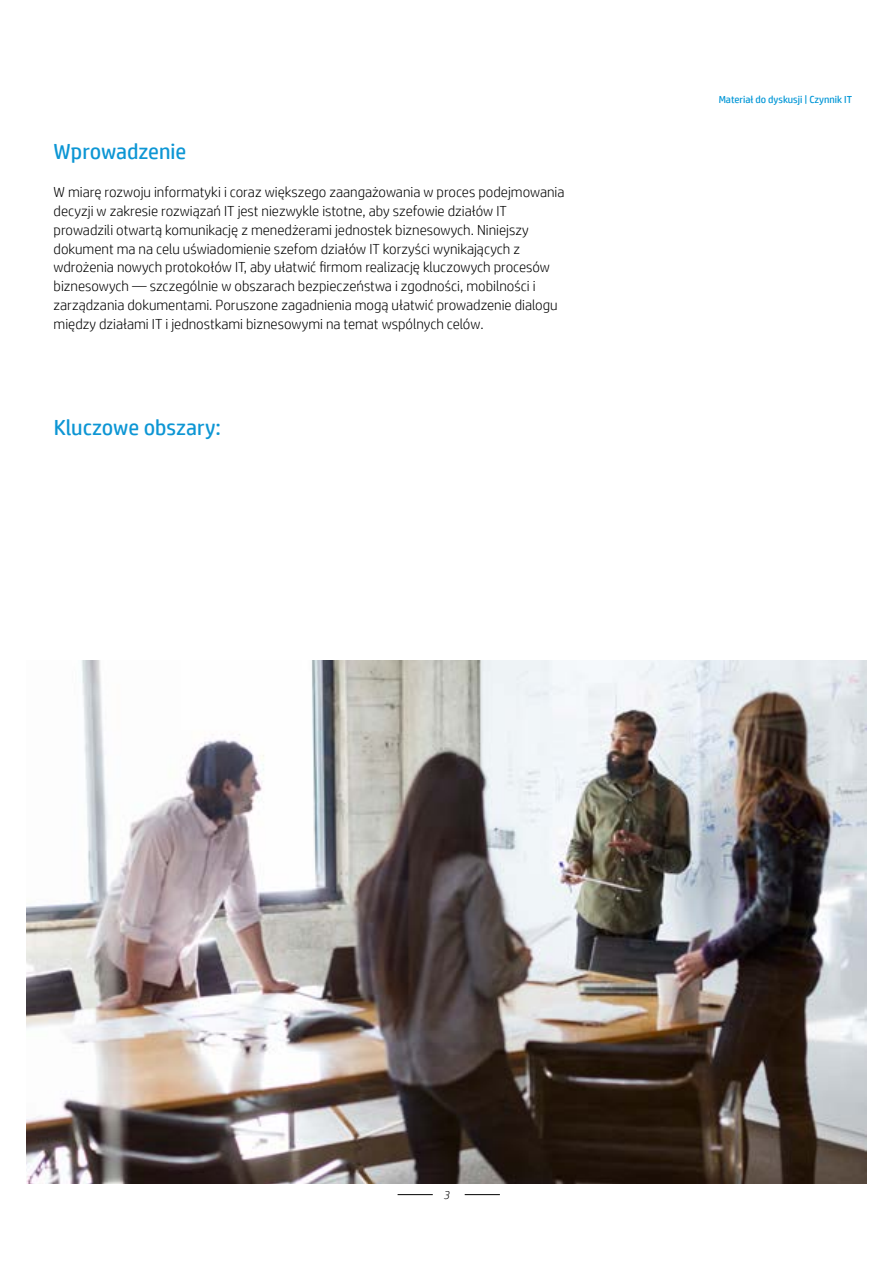
<style>
.page{position:relative;width:893px;height:1263px;background:#fff}
.page>*{position:absolute;margin:0;border:0;box-sizing:border-box;transform-origin:0 0}
.t1{font:21.9px "HP Simplified";color:#0d96d4}
.t2{font:300 14.55px/18.9px "HP Simplified";color:#000}
.t3{font:italic 300 11.7px "HP Simplified";color:#000}
.t4{font:10.2px "HP Simplified";color:#0096d6}
</style>
<div class="page">
<hr style="left:465px;top:1194px;width:35px;height:1px;background:#000">
<hr style="left:398px;top:1194px;width:35px;height:1px;background:#000">
<img style="left:26px;top:661px;width:841px;height:522px">
<h1 class="t1" style="left:54px;top:137px;width:134px">Wprowadzenie</h1>
<p class="t2" style="left:54px;top:182px;width:512px">W miarę rozwoju informatyki i coraz większego zaangażowania w proces podejmowania decyzji w zakresie rozwiązań IT jest niezwykle istotne, aby szefowie działów IT prowadzili otwartą komunikację z menedżerami jednostek biznesowych. Niniejszy dokument ma na celu uświadomienie szefom działów IT korzyści wynikających z wdrożenia nowych protokołów IT, aby ułatwić firmom realizację kluczowych procesów biznesowych — szczególnie w obszarach bezpieczeństwa i zgodności, mobilności i zarządzania dokumentami. Poruszone zagadnienia mogą ułatwić prowadzenie dialogu między działami IT i jednostkami biznesowymi na temat wspólnych celów.</p>
<h1 class="t1" style="left:54px;top:413px;width:169px">Kluczowe obszary:</h1>
<p class="t4" style="left:719px;top:93px;width:135px">Materiał do dyskusji | Czynnik IT</p>
<p class="t3" style="left:443px;top:1187px;width:8px">3</p>
</div>
